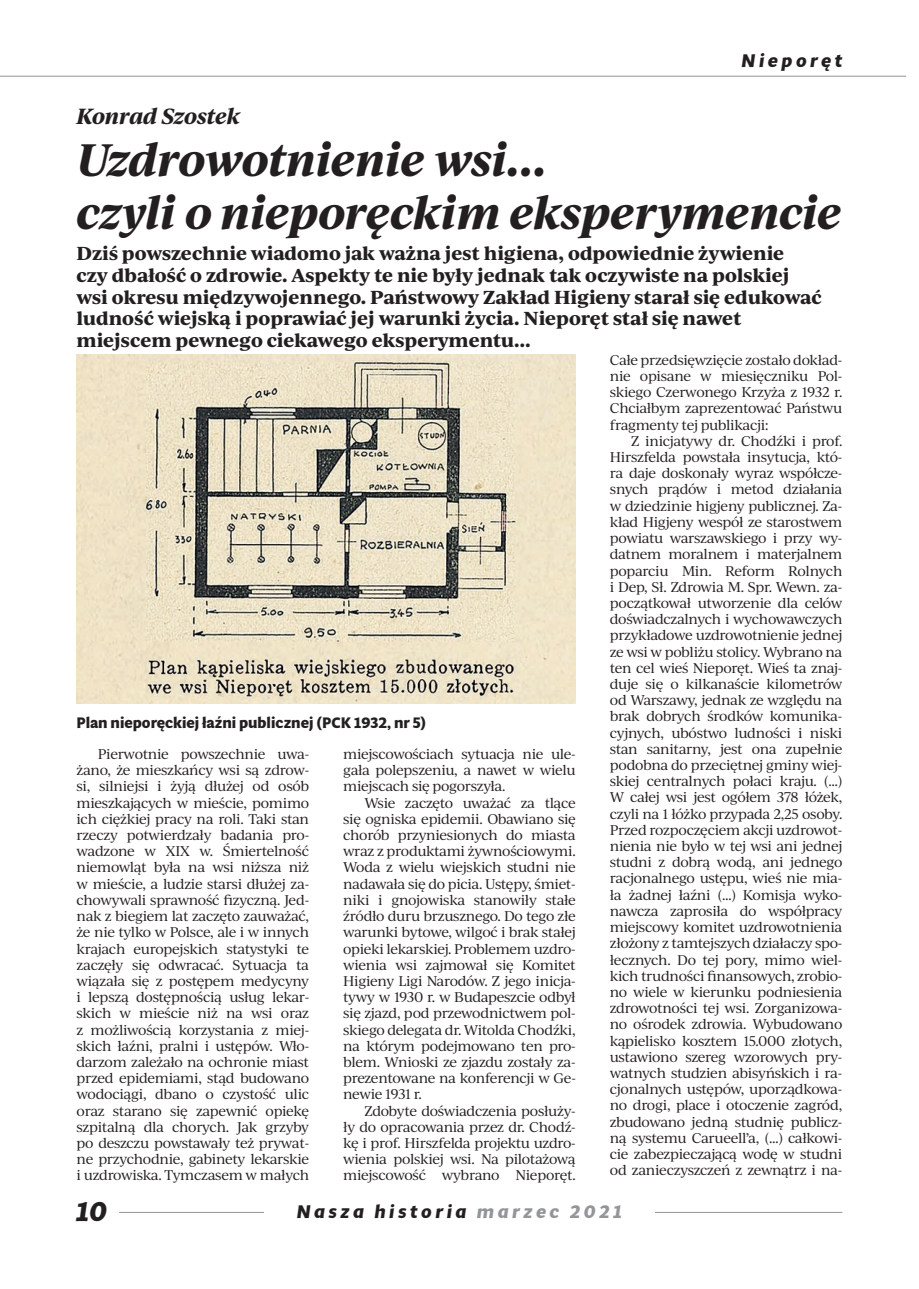
<style>
.page{position:relative;width:919px;height:1289px;background:#fff}
.page>*{position:absolute;margin:0;border:0;box-sizing:border-box;transform-origin:0 0}
.t1{font:italic 700 43.5px/52.2px "Ivy Journal";letter-spacing:-.01em;color:#231f20}
.t2{font:italic 700 27px "Multi Display";color:#231f20}
.t3{font:italic 700 21px "Ivy Journal";letter-spacing:-.02em;color:#231f20}
.t4{font:700 18px/21.6px "Ivy Journal";letter-spacing:-.01em;color:#231f20}
.t5{font:italic 700 18px "Multi Display";letter-spacing:.2em;color:#231f20}
.t6{font:700 15px "Multi Display";color:#231f20}
.t7{font:13.5px/16.2px "Ivy Journal";letter-spacing:-.03em;color:#231f20;text-align:justify}
.s1{color:#939598}
</style>
<div class="page">
<hr style="left:119px;top:1211px;width:723px;height:1px;background:#939598">
<div style="left:264px;top:1195px;width:390px;height:31px;background:#fff"></div>
<hr style="left:0;top:76px;width:906px;height:1px;background:#939598">
<img style="left:77px;top:354px;width:498px;height:349px">
<h3 class="t5" style="left:741px;top:49px;width:102px">Nieporęt</h3>
<h3 class="t3" style="left:77px;top:100px;width:166px">Konrad Szostek</h3>
<h1 class="t1" style="left:77px;top:132px;width:766px">Uzdrowotnienie wsi…<br>czyli o nieporęckim eksperymencie</h1>
<p class="t4" style="left:77px;top:242px;width:746px">Dziś powszechnie wiadomo jak ważna jest higiena, odpowiednie żywienie<br>czy dbałość o zdrowie. Aspekty te nie były jednak tak oczywiste na polskiej wsi okresu międzywojennego. Państwowy Zakład Higieny starał się edukować ludność wiejską i poprawiać jej warunki życia. Nieporęt stał się nawet miejscem pewnego ciekawego eksperymentu…</p>
<p class="t6" style="left:77px;top:711px;width:351px">Plan nieporęckiej łaźni publicznej (PCK 1932, nr 5)</p>
<p class="t7" style="left:77px;top:745px;width:234px;text-indent:21px">Pierwotnie powszechnie uwa&shy;żano, że mieszkańcy wsi są zdrow&shy;si, silniejsi i żyją dłużej od osób mieszkających w mieście, pomimo ich ciężkiej pracy na roli. Taki stan rzeczy potwierdzały badania pro&shy;wadzone w XIX w. Śmiertelność niemowląt była na wsi niższa niż w mieście, a ludzie starsi dłużej za&shy;chowywali sprawność fizyczną. Jed&shy;nak z biegiem lat zaczęto zauważać, że nie tylko w Polsce, ale i w innych krajach europejskich statystyki te zaczęły się odwracać. Sytuacja ta wiązała się z postępem medycyny i lepszą dostępnością usług lekar&shy;skich w mieście niż na wsi oraz z możliwością korzystania z miej&shy;skich łaźni, pralni i ustępów. Wło&shy;darzom zależało na ochronie miast przed epidemiami, stąd budowano wodociągi, dbano o czystość ulic oraz starano się zapewnić opiekę szpitalną dla chorych. Jak grzyby po deszczu powstawały też prywat&shy;ne przychodnie, gabinety lekarskie i uzdrowiska. Tymczasem w małych</p>
<p class="t7" style="left:343px;top:745px;width:234px">miejscowościach sytuacja nie ule&shy;gała polepszeniu, a nawet w wielu miejscach się pogorszyła.</p>
<p class="t7" style="left:343px;top:794px;width:234px;text-indent:21px">Wsie zaczęto uważać za tlące się ogniska epidemii. Obawiano się chorób przyniesionych do miasta wraz z produktami żywnościowymi.<br>Woda z wielu wiejskich studni nie nadawała się do picia. Ustępy, śmiet&shy;niki i gnojowiska stanowiły stałe źródło duru brzusznego. Do tego złe warunki bytowe, wilgoć i brak stałej opieki lekarskiej. Problemem uzdro&shy;wienia wsi zajmował się Komitet Higieny Ligi Narodów. Z jego inicja&shy;tywy w 1930 r. w Budapeszcie odbył się zjazd, pod przewodnictwem pol&shy;skiego delegata dr. Witolda Chodźki, na którym podejmowano ten pro&shy;blem. Wnioski ze zjazdu zostały za&shy;prezentowane na konferencji w Ge&shy;newie 1931 r.</p>
<p class="t7" style="left:343px;top:1101px;width:234px;text-indent:21px">Zdobyte doświadczenia posłuży&shy;ły do opracowania przez dr. Chodź&shy;kę i prof. Hirszfelda projektu uzdro&shy;wienia polskiej wsi. Na pilotażową miejscowość wybrano Nieporęt.</p>
<p class="t7" style="left:609px;top:351px;width:234px">Całe przedsięwzięcie zostało dokład&shy;nie opisane w miesięczniku Pol&shy;skiego Czerwonego Krzyża z 1932 r.<br>Chciałbym zaprezentować Państwu fragmenty tej publikacji:</p>
<p class="t7" style="left:609px;top:432px;width:234px;text-indent:21px">Z inicjatywy dr. Chodźki i prof.<br>Hirszfelda powstała insytucja, któ&shy;ra daje doskonały wyraz współcze&shy;snych prądów i metod działania w dziedzinie higjeny publicznej. Za&shy;kład Higjeny wespół ze starostwem powiatu warszawskiego i przy wy&shy;datnem moralnem i materjalnem poparciu Min. Reform Rolnych i Dep, Sł. Zdrowia M. Spr. Wewn. za&shy;początkował utworzenie dla celów doświadczalnych i wychowawczych przykładowe uzdrowotnienie jednej ze wsi w pobliżu stolicy. Wybrano na ten cel wieś Nieporęt. Wieś ta znaj&shy;duje się o kilkanaście kilometrów od Warszawy, jednak ze względu na brak dobrych środków komunika&shy;cyjnych, ubóstwo ludności i niski stan sanitarny, jest ona zupełnie podobna do przeciętnej gminy wiej&shy;skiej centralnych połaci kraju. (…)<br>W całej wsi jest ogółem 378 łóżek, czyli na 1 łóżko przypada 2,25 osoby.<br>Przed rozpoczęciem akcji uzdrowot&shy;nienia nie było w tej wsi ani jednej studni z dobrą wodą, ani jednego racjonalnego ustępu, wieś nie mia&shy;ła żadnej łaźni (…) Komisja wyko&shy;nawcza zaprosiła do współpracy miejscowy komitet uzdrowotnienia złożony z tamtejszych działaczy spo&shy;łecznych. Do tej pory, mimo wiel&shy;kich trudności finansowych, zrobio&shy;no wiele w kierunku podniesienia zdrowotności tej wsi. Zorganizowa&shy;no ośrodek zdrowia. Wybudowano kąpielisko kosztem 15.000 złotych, ustawiono szereg wzorowych pry&shy;watnych studzien abisyńskich i ra&shy;cjonalnych ustępów, uporządkowa&shy;no drogi, place i otoczenie zagród, zbudowano jedną studnię publicz&shy;ną systemu Carueell’a, (…) całkowi&shy;cie zabezpieczającą wodę w studni od zanieczyszczeń z zewnątrz i na-</p>
<h2 class="t2" style="left:77px;top:1192px;width:32px">10</h2>
<h3 class="t5" style="left:297px;top:1198px;width:327px">Nasza historia <span class="s1">marzec 2021</span></h3>
</div>
